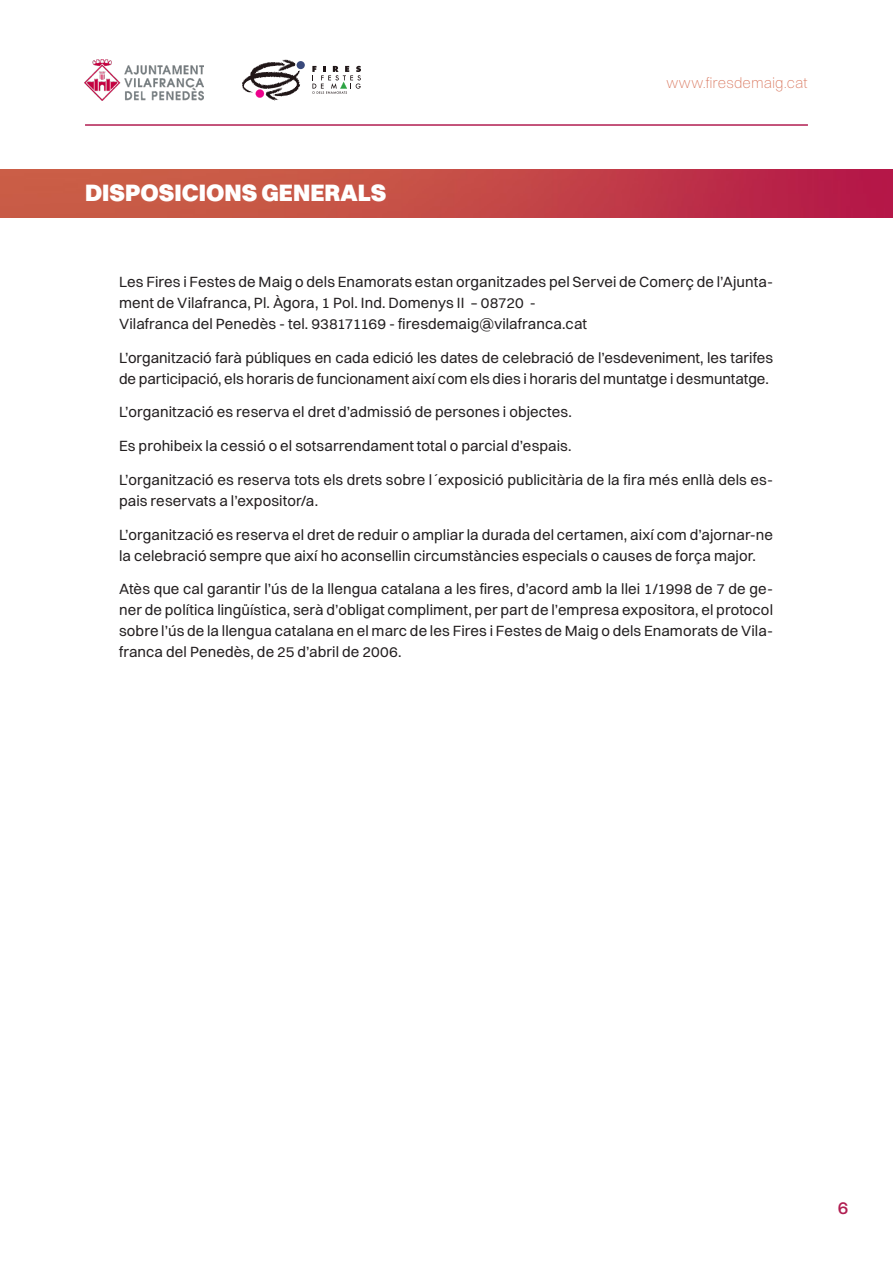
<style>
.page{position:relative;width:893px;height:1263px;background:#fff}
.page>*{position:absolute;margin:0;border:0;box-sizing:border-box;transform-origin:0 0}
.t1{font:900 24px "Switzer";color:#fff}
.t2{font:500 18px "Switzer";color:#b11d51}
.t3{font:15px/21px "Switzer";letter-spacing:.005em;color:#231f20}
.Estilo_de_párrafo_1{font:200 15px "Switzer";letter-spacing:.005em;color:#d66d52}
</style>
<div class="page">
<img style="left:0;top:169px;width:893px;height:49px">
<hr style="left:85px;top:124px;width:723px;height:2px;background:#b11d51">
<img style="left:85px;top:60px;width:119px;height:41px">
<div style="left:297px;top:61px;width:8px;height:8px;background:#39497b;border-radius:50%"></div>
<svg style="left:242px;top:59px;width:58px;height:42px"></svg>
<svg style="left:312px;top:66px;width:49px;height:28px"></svg>
<p class="t1" style="left:85px;top:177px;width:303px">DISPOSICIONS GENERALS</p>
<p class="Estilo_de_párrafo_1" style="left:666px;top:74px;width:143px">www.firesdemaig.cat</p>
<p class="t3" style="left:119px;top:271px;width:655px">Les Fires i Festes de Maig o dels Enamorats estan organitzades pel Servei de Comerç de l’Ajunta&shy;ment de Vilafranca, Pl. Àgora, 1 Pol. Ind. Domenys II – 08720 -</p>
<p class="t3" style="left:119px;top:313px;width:470px">Vilafranca del Penedès - tel. 938171169 - firesdemaig@vilafranca.cat</p>
<p class="t3" style="left:119px;top:347px;width:655px">L’organització farà públiques en cada edició les dates de celebració de l’esdeveniment, les tarifes de participació, els horaris de funcionament així com els dies i horaris del muntatge i desmuntatge.</p>
<p class="t3" style="left:119px;top:401px;width:454px">L’organització es reserva el dret d’admissió de persones i objectes.</p>
<p class="t3" style="left:119px;top:435px;width:454px">Es prohibeix la cessió o el sotsarrendament total o parcial d’espais.</p>
<p class="t3" style="left:119px;top:469px;width:655px">L’organització es reserva tots els drets sobre l´exposició publicitària de la fira més enllà dels es&shy;pais reservats a l’expositor/a.</p>
<p class="t3" style="left:119px;top:524px;width:655px">L’organització es reserva el dret de reduir o ampliar la durada del certamen, així com d’ajornar-ne la celebració sempre que així ho aconsellin circumstàncies especials o causes de força major.</p>
<p class="t3" style="left:119px;top:578px;width:655px;text-align:justify">Atès que cal garantir l’ús de la llengua catalana a les fires, d’acord amb la llei 1/1998 de 7 de ge&shy;ner de política lingüística, serà d’obligat compliment, per part de l’empresa expositora, el protocol sobre l’ús de la llengua catalana en el marc de les Fires i Festes de Maig o dels Enamorats de Vila&shy;franca del Penedès, de 25 d’abril de 2006.</p>
<p class="t2" style="left:838px;top:1197px;width:12px">6</p>
</div>
